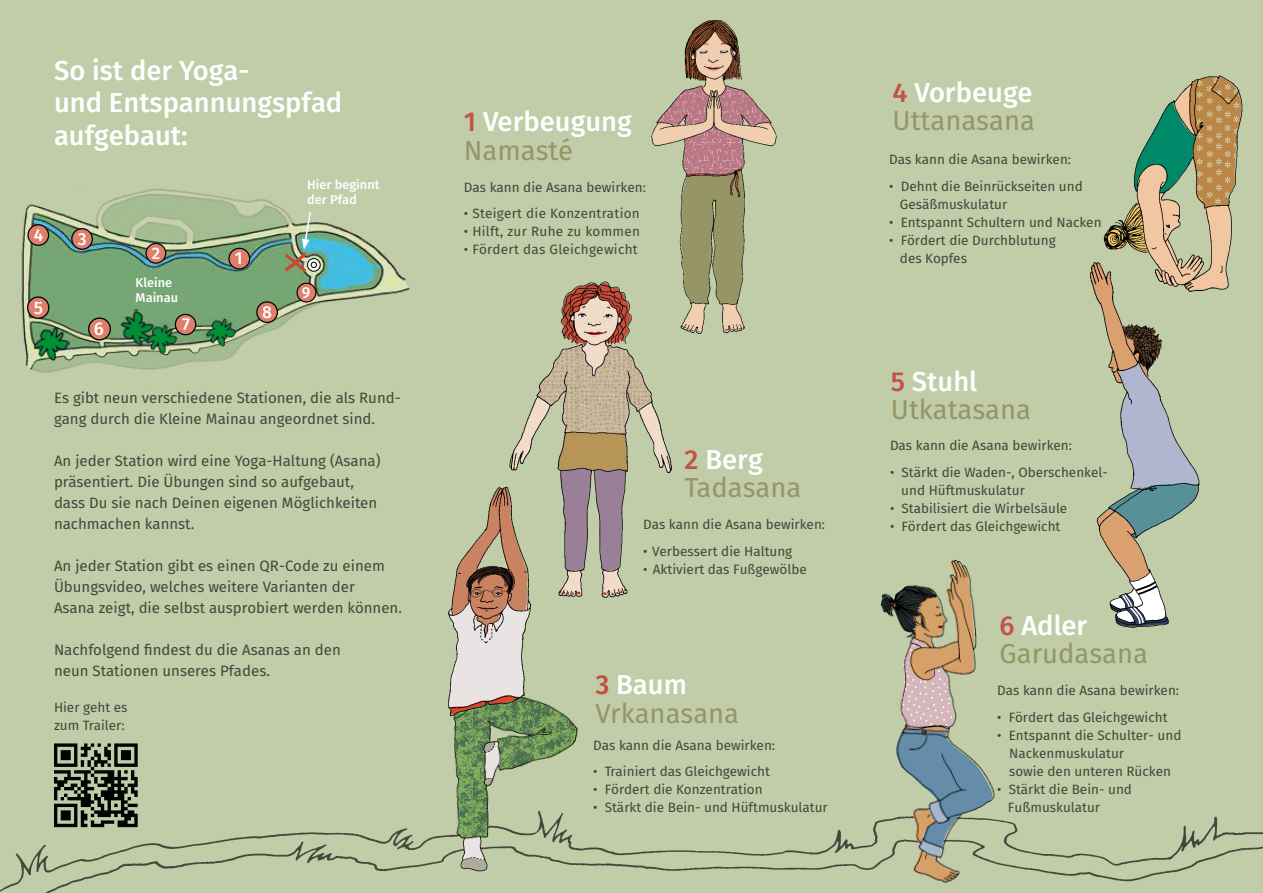
<style>
.page{position:relative;width:1263px;height:893px;background:#c1cca8}
.page>*{position:absolute;margin:0;border:0;box-sizing:border-box;transform-origin:0 0}
.t1{font:27.45px/28.5px "Fira Sans";color:#959565}
.t2{font:500 27.45px/32.8px "Fira Sans";color:#fff}
.t3{font:500 18.3px "Fira Sans";color:#fff}
.t4{font:500 18px "Fira Sans";color:#fff}
.t5{font:500 17.4px "Fira Sans";color:#fff}
.t6{font:500 17.25px "Fira Sans";color:#fff}
.t7{font:500 16.65px "Fira Sans";color:#fff}
.t8{font:500 15.9px "Fira Sans";color:#fff}
.t9{font:15px/21px "Fira Sans";color:#44463b}
.t10{font:13.5px/18px "Fira Sans";color:#44463b}
.t11{font:13.5px "Fira Sans";letter-spacing:.02em;color:#44463b}
.t12{font:500 12.75px/15.3px "Fira Sans";color:#fff}
.s1{color:#c35248}
.s2{font-weight:400;color:#959565}
.s3{font-weight:500;color:#c35248}
.s4{font-weight:500;color:#fff}
.s5{font-weight:500;color:#c54e3b}
</style>
<div class="page">
<img style="left:21px;top:204px;width:389px;height:100px">
<svg style="left:21px;top:302px;width:298px;height:71px"></svg>
<svg style="left:307px;top:259px;width:13px;height:12px"></svg>
<div style="left:307px;top:258px;width:14px;height:14px;border:1px solid #000;border-radius:50%"></div>
<div style="left:72px;top:229px;width:20px;height:20px;background:#de7e6b;border-radius:50%"></div>
<div style="left:71px;top:228px;width:22px;height:22px;border:1px solid #000;border-radius:50%"></div>
<div style="left:28px;top:297px;width:21px;height:21px;background:#de7e6b;border-radius:50%"></div>
<div style="left:27px;top:296px;width:22px;height:23px;border:1px solid #000;border-radius:50%"></div>
<div style="left:89px;top:318px;width:21px;height:22px;background:#de7e6b;border-radius:50%"></div>
<div style="left:88px;top:318px;width:23px;height:22px;border:1px solid #000;border-radius:50%"></div>
<div style="left:175px;top:314px;width:21px;height:21px;background:#de7e6b;border-radius:50%"></div>
<div style="left:175px;top:314px;width:21px;height:21px;border:1px solid #000;border-radius:50%"></div>
<div style="left:257px;top:302px;width:20px;height:20px;background:#de7e6b;border-radius:50%"></div>
<div style="left:256px;top:301px;width:22px;height:22px;border:1px solid #000;border-radius:50%"></div>
<div style="left:297px;top:283px;width:19px;height:19px;background:#de7e6b;border-radius:50%"></div>
<div style="left:296px;top:283px;width:20px;height:20px;border:1px solid #000;border-radius:50%"></div>
<div style="left:28px;top:225px;width:21px;height:20px;background:#de7e6b;border-radius:50%"></div>
<div style="left:27px;top:224px;width:22px;height:22px;border:1px solid #000;border-radius:50%"></div>
<img style="left:31px;top:326px;width:39px;height:35px">
<img style="left:119px;top:308px;width:36px;height:40px">
<img style="left:204px;top:317px;width:33px;height:30px">
<img style="left:144px;top:324px;width:33px;height:30px">
<svg style="left:1103px;top:76px;width:138px;height:215px"></svg>
<img style="left:1090px;top:259px;width:111px;height:226px">
<img style="left:1091px;top:475px;width:108px;height:153px">
<svg style="left:54px;top:743px;width:84px;height:40px"></svg>
<img style="left:0;top:783px;width:1263px;height:110px">
<img style="left:95px;top:188px;width:222px;height:84px">
<svg style="left:881px;top:783px;width:12px;height:100px"></svg>
<img style="left:893px;top:734px;width:105px;height:150px">
<img style="left:880px;top:559px;width:97px;height:175px">
<img style="left:459px;top:871px;width:30px;height:2px">
<img style="left:434px;top:783px;width:14px;height:77px">
<svg style="left:448px;top:20px;width:328px;height:851px"></svg>
<p class="t5" style="left:34px;top:221px;width:11px">4</p>
<h3 class="t4" style="left:34px;top:293px;width:11px">5</h3>
<h1 class="t2" style="left:54px;top:52px;width:290px">So ist der Yoga-<br>und Entspannungspfad aufgebaut:</h1>
<h1 class="t2" style="left:464px;top:106px;width:169px;line-height:28.5px"><span class="s1">1</span> Verbeugung<br><span class="s2">Namasté</span></h1>
<p class="t5" style="left:78px;top:225px;width:10px">3</p>
<p class="t7" style="left:152px;top:240px;width:10px">2</p>
<p class="t12" style="left:136px;top:274px;width:44px">Kleine<br>Mainau</p>
<h2 class="t3" style="left:94px;top:314px;width:12px">6</h2>
<p class="t6" style="left:182px;top:310px;width:9px">7</p>
<p class="t5" style="left:235px;top:244px;width:9px">1</p>
<p class="t5" style="left:262px;top:298px;width:11px">8</p>
<p class="t12" style="left:307px;top:176px;width:74px">Hier beginnt der Pfad</p>
<p class="t10" style="left:464px;top:178px;width:183px">Das kann die Asana bewirken:</p>
<p class="t11" style="left:464px;top:203px;width:177px">• Steigert die Konzentration</p>
<p class="t11" style="left:464px;top:221px;width:178px">• Hilft, zur Ruhe zu kommen</p>
<p class="t11" style="left:464px;top:239px;width:175px">• Fördert das Gleichgewicht</p>
<p class="t8" style="left:302px;top:280px;width:10px">9</p>
<p class="t9" style="left:54px;top:386px;width:348px">Es gibt neun verschiedene Stationen, die als Rund&shy;gang durch die Kleine Mainau angeordnet sind.</p>
<p class="t9" style="left:54px;top:449px;width:328px">An jeder Station wird eine Yoga-Haltung (Asana) präsentiert. Die Übungen sind so aufgebaut, dass Du sie nach Deinen eigenen Möglichkeiten nachmachen kannst.</p>
<p class="t9" style="left:54px;top:554px;width:349px">An jeder Station gibt es einen QR-Code zu einem<br>Übungsvideo, welches weitere Varianten der<br>Asana zeigt, die selbst ausprobiert werden können.</p>
<p class="t9" style="left:54px;top:638px;width:288px">Nachfolgend findest du die Asanas an den neun Stationen unseres Pfades.</p>
<p class="t10" style="left:54px;top:698px;width:75px">Hier geht es zum Trailer:</p>
<h1 class="t1" style="left:685px;top:444px;width:118px"><span class="s3">2</span> <span class="s4">Berg<br></span>Tadasana</h1>
<p class="t10" style="left:643px;top:515px;width:183px">Das kann die Asana bewirken:</p>
<p class="t10" style="left:643px;top:542px;width:151px">• Verbessert die Haltung</p>
<p class="t10" style="left:643px;top:560px;width:165px">• Aktiviert das Fußgewölbe</p>
<h1 class="t1" style="left:595px;top:670px;width:145px"><span class="s5">3</span> <span class="s4">Baum<br></span>Vrkanasana</h1>
<p class="t10" style="left:593px;top:735px;width:183px">Das kann die Asana bewirken:</p>
<p class="t10" style="left:593px;top:762px;width:178px">• Trainiert das Gleichgewicht</p>
<p class="t10" style="left:593px;top:780px;width:171px">• Fördert die Konzentration</p>
<p class="t10" style="left:593px;top:798px;width:236px">• Stärkt die Bein- und Hüftmuskulatur</p>
<h1 class="t1" style="left:892px;top:77px;width:144px"><span class="s3">4</span> <span class="s4">Vorbeuge<br></span>Uttanasana</h1>
<p class="t10" style="left:889px;top:150px;width:183px">Das kann die Asana bewirken:</p>
<p class="t10" style="left:900px;top:177px;width:184px;text-indent:-11px">• Dehnt die Beinrückseiten und<br>Gesäßmuskulatur</p>
<p class="t10" style="left:889px;top:213px;width:214px">• Entspannt Schultern und Nacken</p>
<p class="t10" style="left:900px;top:231px;width:157px;text-indent:-11px">• Fördert die Durchblutung des Kopfes</p>
<h1 class="t1" style="left:891px;top:366px;width:142px"><span class="s3">5</span> <span class="s4">Stuhl<br></span>Utkatasana</h1>
<p class="t10" style="left:890px;top:436px;width:183px">Das kann die Asana bewirken:</p>
<p class="t10" style="left:901px;top:463px;width:208px;text-indent:-11px">• Stärkt die Waden-, Oberschenkel&shy;und Hüftmuskulatur</p>
<p class="t10" style="left:890px;top:499px;width:179px">• Stabilisiert die Wirbelsäule</p>
<p class="t10" style="left:890px;top:517px;width:172px">• Fördert das Gleichgewicht</p>
<h1 class="t1" style="left:999px;top:610px;width:150px"><span class="s3">6</span> <span class="s4">Adler<br></span>Garudasana</h1>
<p class="t10" style="left:997px;top:681px;width:183px">Das kann die Asana bewirken:</p>
<p class="t10" style="left:997px;top:708px;width:172px">• Fördert das Gleichgewicht</p>
<p class="t10" style="left:1009px;top:726px;width:174px;text-indent:-12px">• Entspannt die Schulter- und<br>Nackenmuskulatur<br>sowie den unteren Rücken</p>
<p class="t10" style="left:1008px;top:780px;width:126px;text-indent:-11px">• Stärkt die Bein- und<br>Fußmuskulatur</p>
</div>
